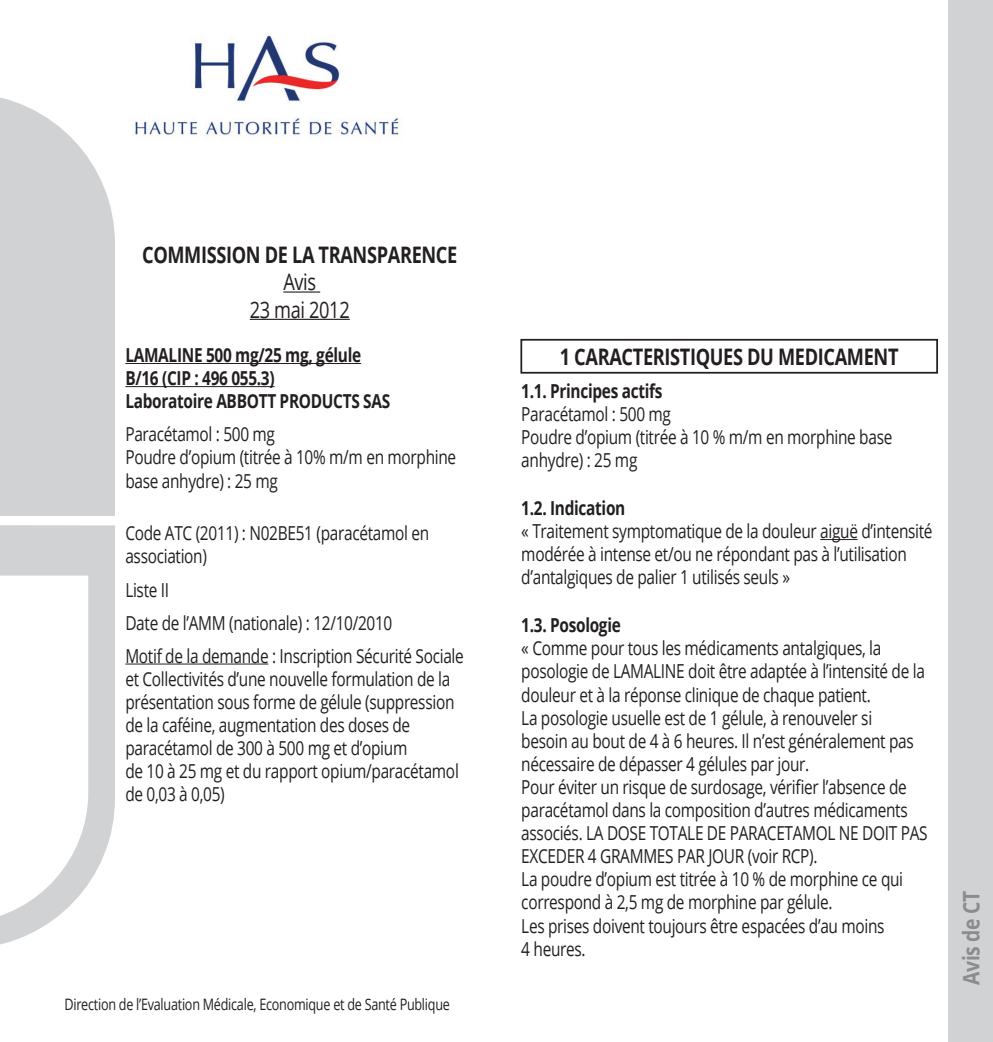
<style>
.page{position:relative;width:993px;height:1042px;background:#fff}
.page>*{position:absolute;margin:0;border:0;box-sizing:border-box;transform-origin:0 0}
.t1{font:700 22.75px "Open Sans";letter-spacing:-.02em;color:#231f20;scale:.8 1}
.t2{font:22.75px/27.3px "Open Sans";letter-spacing:-.02em;color:#231f20;text-align:center;scale:.8 1}
.t3{font:700 22.75px "Open Sans";letter-spacing:-.02em;color:#8a8c8f;scale:.85 1}
.t4{font:19.25px/23.1px "Open Sans";letter-spacing:-.02em;color:#231f20;scale:.8 1}
.t5{font:700 19.25px/23.1px "Open Sans";letter-spacing:-.02em;color:#231f20;scale:.8 1}
.t6{font:15.75px "Open Sans";letter-spacing:-.02em;color:#231f20;scale:.8 1}
</style>
<div class="page">
<img style="left:134px;top:34px;width:266px;height:106px">
<div style="left:947px;top:0;width:45px;height:1042px;background:#d1d2d4"></div>
<hr style="left:283px;top:291px;width:37px;height:2px;background:#231f20">
<hr style="left:250px;top:319px;width:99px;height:1px;background:#231f20">
<hr style="left:125px;top:363px;width:236px;height:1px;background:#231f20">
<hr style="left:125px;top:386px;width:149px;height:1px;background:#231f20">
<hr style="left:125px;top:663px;width:143px;height:1px;background:#231f20">
<hr style="left:819px;top:539px;width:38px;height:1px;background:#231f20">
<div style="left:520px;top:339px;width:417px;height:35px;border:2px solid #231f20"></div>
<svg style="left:0;top:97px;width:115px;height:419px;background:#d5d6d7"></svg>
<svg style="left:0;top:525px;width:115px;height:420px;fill:#d1d2d4"></svg>
<svg style="left:0;top:575px;width:88px;height:347px"></svg>
<p class="t1" style="left:142px;top:239px;width:395px">COMMISSION DE LA TRANSPARENCE</p>
<p class="t2" style="left:250px;top:268px;width:126px">Avis<br>23 mai 2012</p>
<p class="t5" style="left:125px;top:343px;width:332px">LAMALINE 500 mg/25 mg, gélule<br>B/16 (CIP : 496 055.3)<br>Laboratoire ABBOTT PRODUCTS SAS</p>
<p class="t4" style="left:125px;top:422px;width:415px">Paracétamol : 500 mg<br>Poudre d’opium (titrée à 10% m/m en morphine base anhydre) : 25 mg</p>
<p class="t4" style="left:125px;top:521px;width:381px">Code ATC (2011) : N02BE51 (paracétamol en association)</p>
<p class="t4" style="left:125px;top:572px;width:424px;line-height:33.1px">Liste II<br>Date de l’AMM (nationale) : 12/10/2010<br>Motif de la demande : Inscription Sécurité Sociale</p>
<p class="t4" style="left:125px;top:666px;width:418px">et Collectivités d’une nouvelle formulation de la présentation sous forme de gélule (suppression de la caféine, augmentation des doses de paracétamol de 300 à 500 mg et d’opium<br>de 10 à 25 mg et du rapport opium/paracétamol de 0,03 à 0,05)</p>
<p class="t6" style="left:64px;top:993px;width:483px">Direction de l’Evaluation Médicale, Economique et de Santé Publique</p>
<p class="t1" style="left:559px;top:340px;width:424px">1 CARACTERISTIQUES DU MEDICAMENT</p>
<p class="t5" style="left:521px;top:379px;width:178px">1.1. Principes actifs</p>
<p class="t4" style="left:521px;top:402px;width:465px">Paracétamol : 500 mg<br>Poudre d’opium (titrée à 10 % m/m en morphine base anhydre) : 25 mg</p>
<p class="t5" style="left:521px;top:496px;width:131px">1.2. Indication</p>
<p class="t4" style="left:521px;top:519px;width:515px">« Traitement symptomatique de la douleur aiguë d’intensité modérée à intense et/ou ne répondant pas à l’utilisation d’antalgiques de palier 1 utilisés seuls »</p>
<p class="t5" style="left:521px;top:613px;width:126px">1.3. Posologie</p>
<p class="t4" style="left:521px;top:636px;width:509px">« Comme pour tous les médicaments antalgiques, la posologie de LAMALINE doit être adaptée à l’intensité de la douleur et à la réponse clinique de chaque patient.<br>La posologie usuelle est de 1 gélule, à renouveler si<br>besoin au bout de 4 à 6 heures. Il n’est généralement pas nécessaire de dépasser 4 gélules par jour.<br>Pour éviter un risque de surdosage, vérifier l’absence de paracétamol dans la composition d’autres médicaments associés. LA DOSE TOTALE DE PARACETAMOL NE DOIT PAS EXCEDER 4 GRAMMES PAR JOUR (voir RCP).<br>La poudre d’opium est titrée à 10 % de morphine ce qui correspond à 2,5 mg de morphine par gélule.<br>Les prises doivent toujours être espacées d’au moins<br>4 heures.</p>
<p class="t3" style="left:954px;top:984px;width:112px;rotate:-90deg">Avis de CT</p>
</div>
